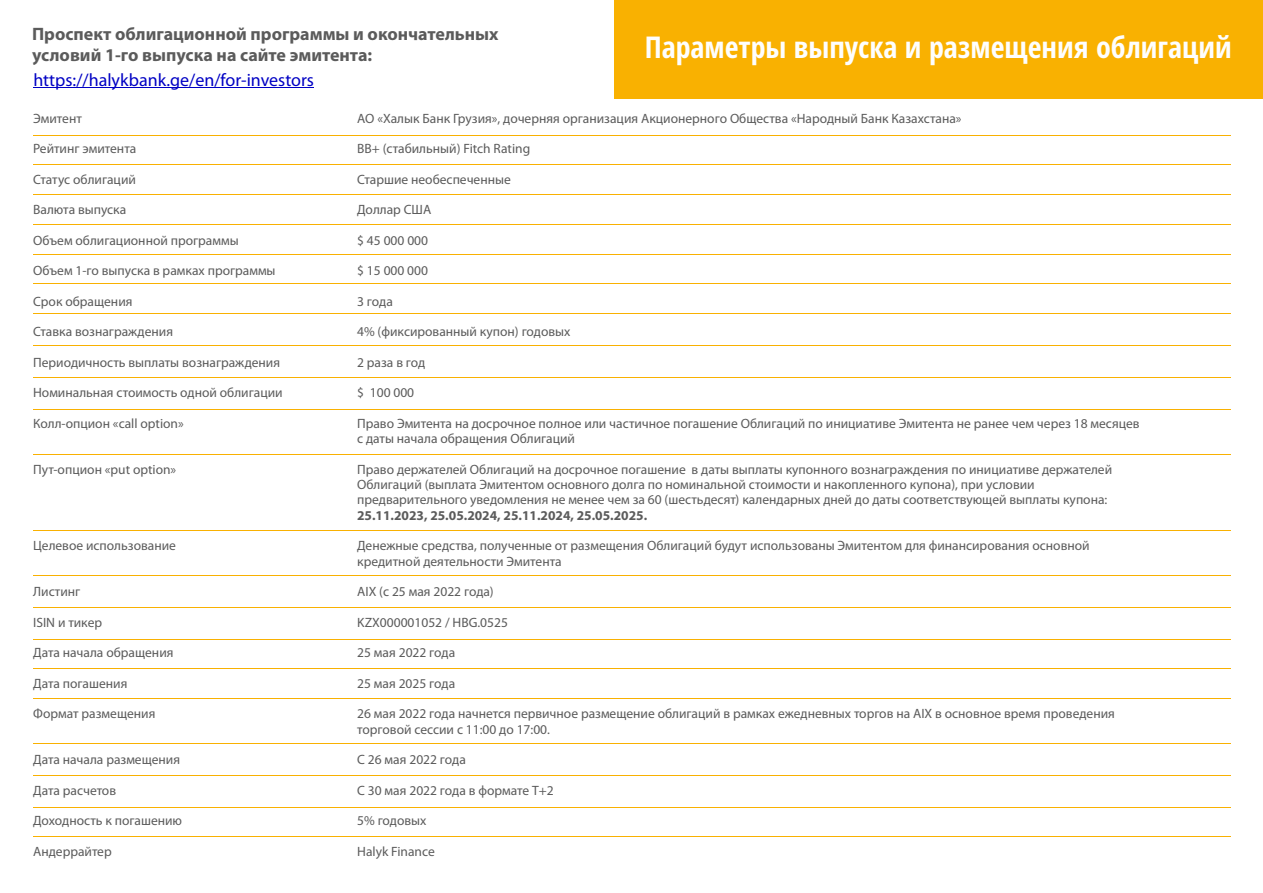
<style>
.page{position:relative;width:1263px;height:893px;background:#fff}
.page>*{position:absolute;margin:0;border:0;box-sizing:border-box;transform-origin:0 0}
.t1{font:700 30px "Open Sans Condensed";color:#fefefe}
.t2{font:700 18px/20.7px "Myriad Pro K";color:#5b5b5b}
.t3{font:18px "Myriad Pro K";color:#0000c4}
.t4{font:13.5px/15.3px "Myriad Pro K";color:#5b5b5b}
.t5{font:700 13.5px "Myriad Pro K";color:#5b5b5b}
</style>
<div class="page">
<div style="left:614px;top:0;width:649px;height:99px;background:#f9b101"></div>
<hr style="left:33px;top:135px;width:1197px;height:1px;background:#f9b101">
<hr style="left:33px;top:87px;width:281px;height:1px;background:#0000c4">
<hr style="left:33px;top:164px;width:1197px;height:1px;background:#f9b101">
<hr style="left:33px;top:194px;width:1197px;height:1px;background:#f9b101">
<hr style="left:33px;top:224px;width:1197px;height:1px;background:#f9b101">
<hr style="left:33px;top:254px;width:1197px;height:1px;background:#f9b101">
<hr style="left:33px;top:283px;width:1197px;height:1px;background:#f9b101">
<hr style="left:33px;top:313px;width:1197px;height:1px;background:#f9b101">
<hr style="left:33px;top:345px;width:1197px;height:1px;background:#f9b101">
<hr style="left:33px;top:377px;width:1197px;height:1px;background:#f9b101">
<hr style="left:33px;top:409px;width:1197px;height:1px;background:#f9b101">
<hr style="left:33px;top:454px;width:1197px;height:1px;background:#f9b101">
<hr style="left:33px;top:530px;width:1197px;height:1px;background:#f9b101">
<hr style="left:33px;top:575px;width:1197px;height:1px;background:#f9b101">
<hr style="left:33px;top:607px;width:1197px;height:1px;background:#f9b101">
<hr style="left:33px;top:638px;width:1197px;height:1px;background:#f9b101">
<hr style="left:33px;top:668px;width:1197px;height:1px;background:#f9b101">
<hr style="left:33px;top:698px;width:1197px;height:1px;background:#f9b101">
<hr style="left:33px;top:743px;width:1197px;height:1px;background:#f9b101">
<hr style="left:33px;top:775px;width:1197px;height:1px;background:#f9b101">
<hr style="left:33px;top:806px;width:1197px;height:1px;background:#f9b101">
<hr style="left:33px;top:836px;width:1197px;height:1px;background:#f9b101">
<h2 class="t2" style="left:32px;top:25px;width:468px">Проспект облигационной программы и окончательных условий 1-го выпуска на сайте эмитента:</h2>
<h2 class="t3" style="left:33px;top:72px;width:282px">https://halykbank.ge/en/for-investors</h2>
<h1 class="t1" style="left:645px;top:35px;width:589px">Параметры выпуска и размещения облигаций</h1>
<p class="t4" style="left:33px;top:112px;width:50px">Эмитент</p>
<p class="t4" style="left:357px;top:112px;width:606px">АО «Халык Банк Грузия», дочерняя организация Акционерного Общества «Народный Банк Казахстана»</p>
<p class="t4" style="left:33px;top:142px;width:105px">Рейтинг эмитента</p>
<p class="t4" style="left:357px;top:142px;width:175px">BB+ (стабильный) Fitch Rating</p>
<p class="t4" style="left:33px;top:173px;width:104px">Статус облигаций</p>
<p class="t4" style="left:357px;top:173px;width:155px">Старшие необеспеченные</p>
<p class="t4" style="left:33px;top:203px;width:95px">Валюта выпуска</p>
<p class="t4" style="left:357px;top:203px;width:76px">Доллар США</p>
<p class="t4" style="left:33px;top:234px;width:207px">Объем облигационной программы</p>
<p class="t4" style="left:357px;top:234px;width:72px">$ 45 000 000</p>
<p class="t4" style="left:33px;top:264px;width:244px">Объем 1-го выпуска в рамках программы</p>
<p class="t4" style="left:357px;top:264px;width:72px">$ 15 000 000</p>
<p class="t4" style="left:33px;top:295px;width:101px">Срок обращения</p>
<p class="t4" style="left:357px;top:295px;width:37px">3 года</p>
<p class="t4" style="left:33px;top:325px;width:141px">Ставка вознаграждения</p>
<p class="t4" style="left:357px;top:325px;width:215px">4% (фиксированный купон) годовых</p>
<p class="t4" style="left:33px;top:356px;width:248px">Периодичность выплаты вознаграждения</p>
<p class="t4" style="left:357px;top:356px;width:70px">2 раза в год</p>
<p class="t4" style="left:33px;top:386px;width:251px">Номинальная стоимость одной облигации</p>
<p class="t4" style="left:357px;top:386px;width:59px">$ 100 000</p>
<p class="t4" style="left:33px;top:417px;width:152px">Колл-опцион «call option»</p>
<p class="t4" style="left:357px;top:417px;width:784px">Право Эмитента на досрочное полное или частичное погашение Облигаций по инициативе Эмитента не ранее чем через 18 месяцев</p>
<p class="t4" style="left:357px;top:432px;width:219px">с даты начала обращения Облигаций</p>
<p class="t4" style="left:33px;top:463px;width:145px">Пут-опцион «put option»</p>
<p class="t4" style="left:357px;top:463px;width:756px">Право держателей Облигаций на досрочное погашение в даты выплаты купонного вознаграждения по инициативе держателей<br>Облигаций (выплата Эмитентом основного долга по номинальной стоимости и накопленного купона), при условии предварительного уведомления не менее чем за 60 (шестьдесят) календарных дней до даты соответствующей выплаты купона:</p>
<p class="t5" style="left:357px;top:510px;width:292px">25.11.2023, 25.05.2024, 25.11.2024, 25.05.2025.</p>
<p class="t4" style="left:33px;top:539px;width:144px">Целевое использование</p>
<p class="t4" style="left:357px;top:539px;width:734px">Денежные средства, полученные от размещения Облигаций будут использованы Эмитентом для финансирования основной</p>
<p class="t4" style="left:357px;top:555px;width:206px">кредитной деятельности Эмитента</p>
<p class="t4" style="left:33px;top:585px;width:49px">Листинг</p>
<p class="t4" style="left:357px;top:585px;width:138px">AIX (с 25 мая 2022 года)</p>
<p class="t4" style="left:33px;top:616px;width:70px">ISIN и тикер</p>
<p class="t4" style="left:357px;top:616px;width:152px">KZX000001052 / HBG.0525</p>
<p class="t4" style="left:33px;top:646px;width:142px">Дата начала обращения</p>
<p class="t4" style="left:357px;top:646px;width:99px">25 мая 2022 года</p>
<p class="t4" style="left:33px;top:677px;width:96px">Дата погашения</p>
<p class="t4" style="left:357px;top:677px;width:99px">25 мая 2025 года</p>
<p class="t4" style="left:33px;top:707px;width:124px">Формат размещения</p>
<p class="t4" style="left:357px;top:707px;width:759px">26 мая 2022 года начнется первичное размещение облигаций в рамках ежедневных торгов на AIX в основное время проведения</p>
<p class="t4" style="left:357px;top:722px;width:194px">торговой сессии с 11:00 до 17:00.</p>
<p class="t4" style="left:33px;top:753px;width:148px">Дата начала размещения</p>
<p class="t4" style="left:357px;top:753px;width:110px">С 26 мая 2022 года</p>
<p class="t4" style="left:33px;top:784px;width:84px">Дата расчетов</p>
<p class="t4" style="left:357px;top:784px;width:198px">С 30 мая 2022 года в формате Т+2</p>
<p class="t4" style="left:33px;top:814px;width:150px">Доходность к погашению</p>
<p class="t4" style="left:357px;top:814px;width:71px">5% годовых</p>
<p class="t4" style="left:33px;top:845px;width:80px">Андеррайтер</p>
<p class="t4" style="left:357px;top:845px;width:79px">Halyk Finance</p>
</div>
